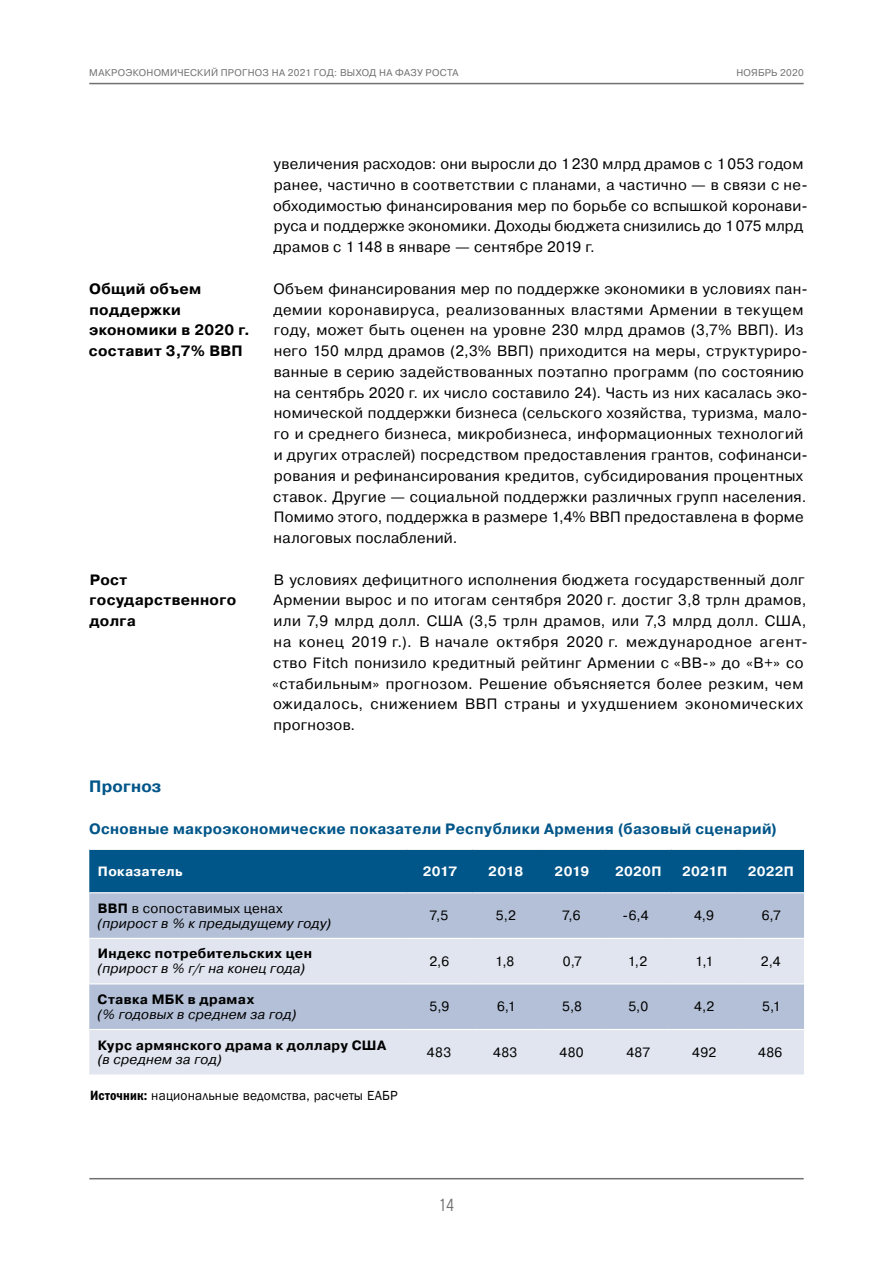
<style>
.page{position:relative;width:893px;height:1263px;background:#fff}
.page>*{position:absolute;margin:0;border:0;box-sizing:border-box;transform-origin:0 0}
.t1{font:700 16.5px "DS Pragmatica";letter-spacing:.01em;color:#005589}
.t2{font:16.5px "British Council Sans";color:#717171;scale:.8 1}
.t3{font:15px/20.9px "DS Pragmatica";letter-spacing:.025em;color:#000}
.t4{font:700 15px/20.7px "DS Pragmatica";letter-spacing:.025em;color:#000}
.t5{font:700 15px "DS Pragmatica";letter-spacing:.025em;color:#005589}
.t6{font:italic 13.5px/14.9px "DS Pragmatica";letter-spacing:.015em;color:#000}
.t7{font:13.5px "DS Pragmatica";letter-spacing:.025em;color:#000}
.t8{font:700 13.5px "DS Pragmatica";letter-spacing:.03em;color:#000}
.t9{font:13.5px "Franklin Gothic";letter-spacing:.01em;color:#000}
.t10{font:700 13.5px "DS Pragmatica";letter-spacing:.02em;color:#fff}
.t11{font:9.75px "DS Pragmatica";letter-spacing:.025em;color:#717171}
.s1{font-weight:700;font-style:normal}
.s2{font-style:normal}
.s3{font-family:"Franklin Gothic Demi Cond C"}
</style>
<div class="page">
<hr style="left:89px;top:1178px;width:715px;height:1px;background:#717171">
<hr style="left:89px;top:83px;width:715px;height:1px;background:#717171">
<div style="left:89px;top:850px;width:715px;height:42px;background:#005589"></div>
<div style="left:89px;top:893px;width:715px;height:45px;background:#b3c0d7"></div>
<svg style="left:89px;top:939px;width:715px;height:135px;background:#d1d8e7"></svg>
<hr style="left:89px;top:983px;width:317px;height:1px;background:#fff">
<hr style="left:406px;top:983px;width:67px;height:1px;background:#fff">
<hr style="left:473px;top:983px;width:66px;height:1px;background:#fff">
<hr style="left:539px;top:983px;width:66px;height:1px;background:#fff">
<hr style="left:605px;top:983px;width:66px;height:1px;background:#fff">
<hr style="left:671px;top:983px;width:67px;height:1px;background:#fff">
<hr style="left:738px;top:983px;width:66px;height:1px;background:#fff">
<hr style="left:89px;top:1029px;width:317px;height:1px;background:#fff">
<hr style="left:406px;top:1029px;width:67px;height:1px;background:#fff">
<hr style="left:473px;top:1029px;width:66px;height:1px;background:#fff">
<hr style="left:539px;top:1029px;width:66px;height:1px;background:#fff">
<hr style="left:605px;top:1029px;width:66px;height:1px;background:#fff">
<hr style="left:671px;top:1029px;width:67px;height:1px;background:#fff">
<hr style="left:738px;top:1029px;width:66px;height:1px;background:#fff">
<p class="t11" style="left:89px;top:68px;width:371px">МАКРОЭКОНОМИЧЕСКИЙ ПРОГНОЗ НА 2021 ГОД: ВЫХОД НА ФАЗУ РОСТА</p>
<p class="t11" style="left:736px;top:68px;width:69px">НОЯБРЬ 2020</p>
<p class="t4" style="left:89px;top:279px;width:162px">Общий объем поддержки экономики в 2020 г. составит 3,7% ВВП</p>
<p class="t4" style="left:89px;top:569px;width:148px">Рост государственного долга</p>
<p class="t3" style="left:273px;top:154px;width:536px">увеличения расходов: они выросли до 1 230 млрд драмов с 1 053 годом ранее, частично в соответствии с планами, а частично — в связи с не&shy;обходимостью финансирования мер по борьбе со вспышкой коронави&shy;руса и поддержке экономики. Доходы бюджета снизились до 1075 млрд драмов с 1 148 в январе — сентябре 2019 г.</p>
<p class="t3" style="left:273px;top:278px;width:536px">Объем финансирования мер по поддержке экономики в условиях пан&shy;демии коронавируса, реализованных властями Армении в текущем году, может быть оценен на уровне 230 млрд драмов (3,7% ВВП). Из него 150 млрд драмов (2,3% ВВП) приходится на меры, структуриро&shy;ванные в серию задействованных поэтапно программ (по состоянию на сентябрь 2020 г. их число составило 24). Часть из них касалась эко&shy;номической поддержки бизнеса (сельского хозяйства, туризма, мало&shy;го и среднего бизнеса, микробизнеса, информационных технологий и других отраслей) посредством предоставления грантов, софинанси&shy;рования и рефинансирования кредитов, субсидирования процентных ставок. Другие — социальной поддержки различных групп населения.<br>Помимо этого, поддержка в размере 1,4% ВВП предоставлена в форме налоговых послаблений.</p>
<p class="t3" style="left:272px;top:569px;width:537px">В условиях дефицитного исполнения бюджета государственный долг Армении вырос и по итогам сентября 2020 г. достиг 3,8 трлн драмов, или 7,9 млрд долл. США (3,5 трлн драмов, или 7,3 млрд долл. США, на конец 2019 г.). В начале октября 2020 г. международное агент&shy;ство Fitch понизило кредитный рейтинг Армении с «BB-» до «B+» со «стабильным» прогнозом. Решение объясняется более резким, чем ожидалось, снижением ВВП страны и ухудшением экономических прогнозов.</p>
<p class="t1" style="left:89px;top:778px;width:74px">Прогноз</p>
<p class="t5" style="left:89px;top:821px;width:689px">Основные макроэкономические показатели Республики Армения (базовый сценарий)</p>
<p class="t10" style="left:98px;top:864px;width:86px">Показатель</p>
<p class="t10" style="left:423px;top:864px;width:36px">2017</p>
<p class="t10" style="left:488px;top:864px;width:36px">2018</p>
<p class="t10" style="left:555px;top:864px;width:36px">2019</p>
<p class="t10" style="left:615px;top:864px;width:48px">2020П</p>
<p class="t10" style="left:682px;top:864px;width:47px">2021П</p>
<p class="t10" style="left:748px;top:864px;width:48px">2022П</p>
<p class="t6" style="left:98px;top:901px;width:235px"><span class="s1">ВВП</span> <span class="s2">в сопоставимых ценах </span>(прирост в % к предыдущему году)</p>
<p class="t7" style="left:430px;top:908px;width:20px">7,5</p>
<p class="t7" style="left:496px;top:908px;width:22px">5,2</p>
<p class="t7" style="left:562px;top:908px;width:20px">7,6</p>
<p class="t7" style="left:623px;top:908px;width:28px">-6,4</p>
<p class="t7" style="left:694px;top:908px;width:21px">4,9</p>
<p class="t7" style="left:762px;top:908px;width:21px">6,7</p>
<p class="t8" style="left:98px;top:946px;width:215px">Индекс потребительских цен</p>
<p class="t6" style="left:98px;top:961px;width:209px">(прирост в % г/г на конец года)</p>
<p class="t7" style="left:429px;top:954px;width:21px">2,6</p>
<p class="t7" style="left:495px;top:954px;width:21px">1,8</p>
<p class="t7" style="left:563px;top:954px;width:21px">0,7</p>
<p class="t7" style="left:628px;top:954px;width:21px">1,2</p>
<p class="t7" style="left:695px;top:954px;width:19px">1,1</p>
<p class="t7" style="left:761px;top:954px;width:21px">2,4</p>
<p class="t8" style="left:98px;top:992px;width:158px">Ставка МБК в драмах</p>
<p class="t6" style="left:98px;top:1007px;width:200px">(% годовых в среднем за год)</p>
<p class="t8" style="left:98px;top:1038px;width:290px">Курс армянского драма к доллару США</p>
<p class="t6" style="left:98px;top:1052px;width:125px">(в среднем за год)</p>
<p class="t9" style="left:90px;top:1087px;width:309px"><span class="s3">Источник:</span> национальные ведомства, расчеты ЕАБР</p>
<p class="t7" style="left:429px;top:999px;width:21px">5,9</p>
<p class="t7" style="left:497px;top:999px;width:20px">6,1</p>
<p class="t7" style="left:562px;top:999px;width:21px">5,8</p>
<p class="t7" style="left:628px;top:999px;width:21px">5,0</p>
<p class="t7" style="left:694px;top:999px;width:22px">4,2</p>
<p class="t7" style="left:762px;top:999px;width:20px">5,1</p>
<p class="t7" style="left:427px;top:1045px;width:26px">483</p>
<p class="t7" style="left:493px;top:1045px;width:26px">483</p>
<p class="t7" style="left:559px;top:1045px;width:26px">480</p>
<p class="t7" style="left:626px;top:1045px;width:25px">487</p>
<p class="t7" style="left:692px;top:1045px;width:26px">492</p>
<p class="t7" style="left:758px;top:1045px;width:26px">486</p>
<p class="t2" style="left:439px;top:1194px;width:21px">14</p>
</div>
